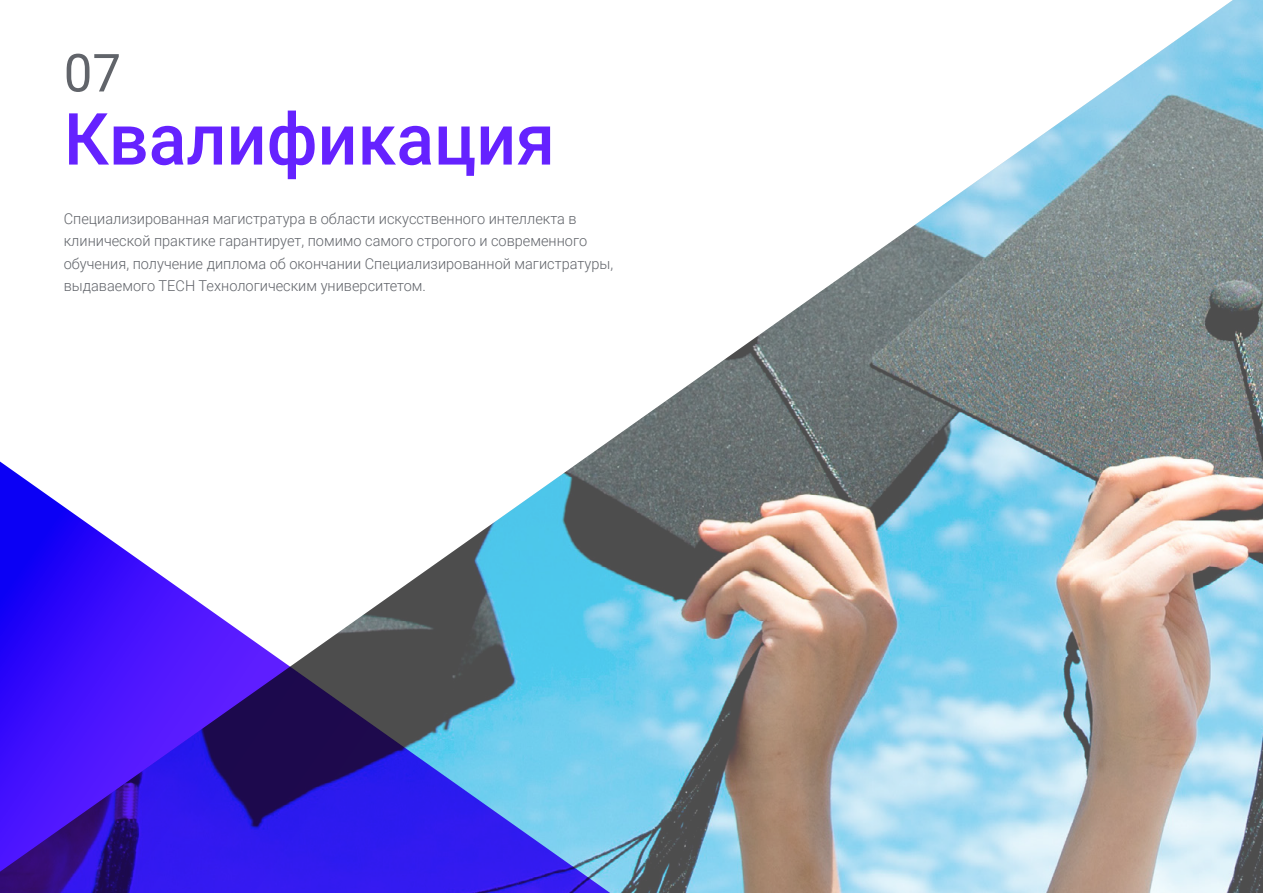
<style>
.page{position:relative;width:1263px;height:893px;background:#fff}
.page>*{position:absolute;margin:0;border:0;box-sizing:border-box;transform-origin:0 0}
.t1{font:500 72px "Roboto";color:#6522ff}
.t2{font:52.5px "Roboto";color:#61646a}
.t3{font:300 15px/22.5px "Roboto";color:#61646a}
</style>
<div class="page">
<img style="left:602px;top:0;width:661px;height:893px">
<svg style="left:0;top:446px;width:640px;height:447px"></svg>
<h2 class="t2" style="left:64px;top:36px;width:59px">07</h2>
<h1 class="t1" style="left:64px;top:89px;width:493px">Квалификация</h1>
<p class="t3" style="left:64px;top:207px;width:551px">Специализированная магистратура в области искусственного интеллекта в клинической практике гарантирует, помимо самого строгого и современного обучения, получение диплома об окончании Специализированной магистратуры, выдаваемого TECH Технологическим университетом.</p>
</div>
